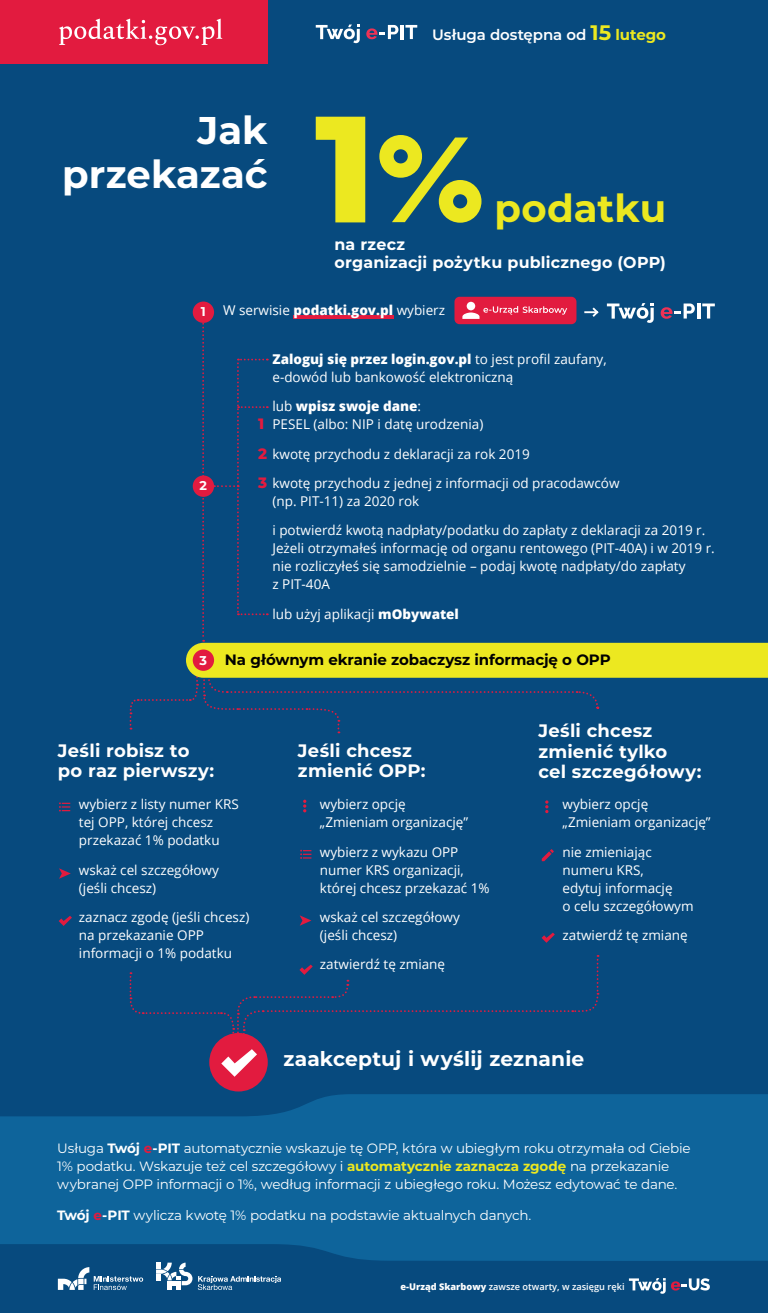
<style>
.page{position:relative;width:768px;height:1313px;background:#fff}
.page>*{position:absolute;margin:0;border:0;box-sizing:border-box;transform-origin:0 0}
.t1{font:700 38.62px/43.7px "Montserrat";letter-spacing:.005em;color:#fff;text-align:right}
.t2{font:700 38.62px "Montserrat";color:#ece820}
.t3{font:700 20.25px "Montserrat";letter-spacing:.005em;color:#fff}
.t4{font:700 18px/20.5px "Montserrat";letter-spacing:.01em;color:#fff}
.t5{font:700 15.9px/18.8px "Montserrat";letter-spacing:.01em;color:#fff}
.t6{font:700 15px "Montserrat";letter-spacing:-.01em;color:#000001}
.t7{font:600 15px "Montserrat";letter-spacing:-.005em;color:#fff}
.t8{font:800 15px/29.6px "Montserrat";color:#e21b3f}
.t9{font:13.5px/18px "Open Sans";color:#fff}
.t10{font:13.5px/18px "Montserrat";letter-spacing:-.015em;color:#fff}
.t11{font:700 12.75px "Montserrat";color:#fff}
.t12{font:600 9.23px "Open Sans";color:#fff}
.s1{font-weight:700;font-size:21px;color:#ece820}
.s2{font-weight:700;color:#ece820}
.s3{font-weight:800}
.s4{font-size:12.75px;color:#fff}
.s5{font-weight:700}
.s6{font-weight:700;color:#e21b3f}
</style>
<div class="page">
<div style="left:0;top:0;width:768px;height:1312px;background:#074a7e"></div>
<div style="left:0;top:1094px;width:768px;height:148px;background:#0e649b"></div>
<svg style="left:316px;top:117px;width:49px;height:105px"></svg>
<div style="left:379px;top:135px;width:43px;height:43px;border:14px solid #ece820;border-radius:50%"></div>
<div style="left:439px;top:180px;width:42px;height:43px;border:14px solid #ece820;border-radius:50%"></div>
<svg style="left:392px;top:137px;width:76px;height:85px"></svg>
<div style="left:0;top:0;width:268px;height:64px;background:#e21b3f"></div>
<svg style="left:59px;top:19px;width:163px;height:26px"></svg>
<svg style="left:542px;top:932px;width:13px;height:10px"></svg>
<svg style="left:545px;top:800px;width:3px;height:13px"></svg>
<svg style="left:542px;top:849px;width:12px;height:12px"></svg>
<svg style="left:59px;top:868px;width:12px;height:10px"></svg>
<svg style="left:59px;top:916px;width:13px;height:10px"></svg>
<svg style="left:59px;top:802px;width:11px;height:9px"></svg>
<svg style="left:300px;top:915px;width:11px;height:10px"></svg>
<svg style="left:303px;top:799px;width:3px;height:13px"></svg>
<svg style="left:300px;top:849px;width:11px;height:10px"></svg>
<div style="left:209px;top:1033px;width:59px;height:58px;background:#e21b3f;border-radius:50%"></div>
<svg style="left:129px;top:955px;width:470px;height:121px"></svg>
<svg style="left:0;top:1242px;width:768px;height:52px"></svg>
<svg style="left:58px;top:1267px;width:85px;height:23px"></svg>
<svg style="left:198px;top:1276px;width:83px;height:14px"></svg>
<svg style="left:156px;top:1262px;width:36px;height:27px"></svg>
<svg style="left:366px;top:25px;width:32px;height:14px"></svg>
<hr style="left:401px;top:25px;width:3px;height:14px;background:#fff">
<svg style="left:405px;top:25px;width:12px;height:14px"></svg>
<svg style="left:316px;top:25px;width:44px;height:18px"></svg>
<div style="left:454px;top:297px;width:122px;height:27px;background:#e21b3f;border-radius:5px"></div>
<svg style="left:129px;top:302px;width:639px;height:431px"></svg>
<svg style="left:629px;top:1278px;width:81px;height:15px"></svg>
<h1 class="t1" style="left:62px;top:107px;width:207px">Jak przekazać</h1>
<p class="t7" style="left:432px;top:24px;width:236px">Usługa dostępna od <span class="s1">15</span> <span class="s2">lutego</span></p>
<h1 class="t2" style="left:494px;top:180px;width:173px">podatku</h1>
<p class="t5" style="left:334px;top:234px;width:333px">na rzecz<br>organizacji pożytku publicznego (OPP)</p>
<p class="t11" style="left:201px;top:303px;width:6px">1</p>
<p class="t11" style="left:200px;top:476px;width:9px">2</p>
<p class="t9" style="left:223px;top:301px;width:224px">W serwisie <span class="s3">podatki.gov.pl</span> wybierz</p>
<p class="t9" style="left:272px;top:349px;width:336px"><span class="s3">Zaloguj się przez login.gov.pl</span> to jest profil zaufany, e-dowód lub bankowość elektroniczną</p>
<p class="t9" style="left:272px;top:397px;width:212px">lub <span class="s3">wpisz swoje dane</span>:<br>PESEL (albo: NIP i datę urodzenia)</p>
<p class="t9" style="left:272px;top:439px;width:349px;line-height:29.3px">kwotę przychodu z deklaracji za rok 2019<br>kwotę przychodu z jednej z informacji od pracodawców</p>
<p class="t9" style="left:272px;top:486px;width:434px;line-height:29.3px">(np. PIT-11) za 2020 rok<br>i potwierdź kwotą nadpłaty/podatku do zapłaty z deklaracji za 2019 r.</p>
<p class="t9" style="left:272px;top:539px;width:444px">Jeżeli otrzymałeś informację od organu rentowego (PIT-40A) i w 2019 r. nie rozliczyłeś się samodzielnie – podaj kwotę nadpłaty/do zapłaty<br>z PIT-40A</p>
<p class="t9" style="left:272px;top:604px;width:188px">lub użyj aplikacji <span class="s3">mObywatel</span></p>
<p class="t8" style="left:258px;top:408px;width:11px">1<br>2<br>3</p>
<p class="t6" style="left:200px;top:648px;width:413px"><span class="s4">3</span> Na głównym ekranie zobaczysz informację o OPP</p>
<h3 class="t4" style="left:58px;top:739px;width:158px">Jeśli robisz to po raz pierwszy:</h3>
<p class="t9" style="left:79px;top:795px;width:161px">wybierz z listy numer KRS tej OPP, której chcesz przekazać 1% podatku</p>
<p class="t9" style="left:79px;top:860px;width:141px">wskaż cel szczegółowy (jeśli chcesz)</p>
<p class="t9" style="left:79px;top:907px;width:172px">zaznacz zgodę (jeśli chcesz) na przekazanie OPP informacji o 1% podatku</p>
<h3 class="t4" style="left:298px;top:739px;width:129px">Jeśli chcesz zmienić OPP:</h3>
<p class="t9" style="left:320px;top:795px;width:150px">wybierz opcję „Zmieniam organizację”</p>
<p class="t9" style="left:320px;top:842px;width:171px">wybierz z wykazu OPP numer KRS organizacji, której chcesz przekazać 1%</p>
<p class="t9" style="left:320px;top:907px;width:141px">wskaż cel szczegółowy (jeśli chcesz)</p>
<p class="t9" style="left:320px;top:955px;width:127px">zatwierdź tę zmianę</p>
<h3 class="t4" style="left:538px;top:719px;width:165px">Jeśli chcesz zmienić tylko<br>cel szczegółowy:</h3>
<p class="t9" style="left:563px;top:795px;width:150px">wybierz opcję „Zmieniam organizację”</p>
<p class="t9" style="left:563px;top:842px;width:133px">nie zmieniając numeru KRS,<br>edytuj informację<br>o celu szczegółowym</p>
<p class="t9" style="left:563px;top:925px;width:127px">zatwierdź tę zmianę</p>
<h2 class="t3" style="left:284px;top:1044px;width:302px">zaakceptuj i wyślij zeznanie</h2>
<p class="t10" style="left:57px;top:1139px;width:635px">Usługa <span class="s5">Twój</span> <span class="s6">e</span><span class="s5">-PIT</span> automatycznie wskazuje tę OPP, która w ubiegłym roku otrzymała od Ciebie<br>1% podatku. Wskazuje też cel szczegółowy i <span class="s2">automatycznie zaznacza zgodę</span> na przekazanie wybranej OPP informacji o 1%, według informacji z ubiegłego roku. Możesz edytować te dane.</p>
<p class="t10" style="left:57px;top:1205px;width:476px"><span class="s5">Twój</span> <span class="s6">e</span><span class="s5">-PIT</span> wylicza kwotę 1% podatku na podstawie aktualnych danych.</p>
<p class="t12" style="left:401px;top:1280px;width:225px"><span class="s3">e-Urząd Skarbowy</span> zawsze otwarty, w zasięgu ręki</p>
</div>
